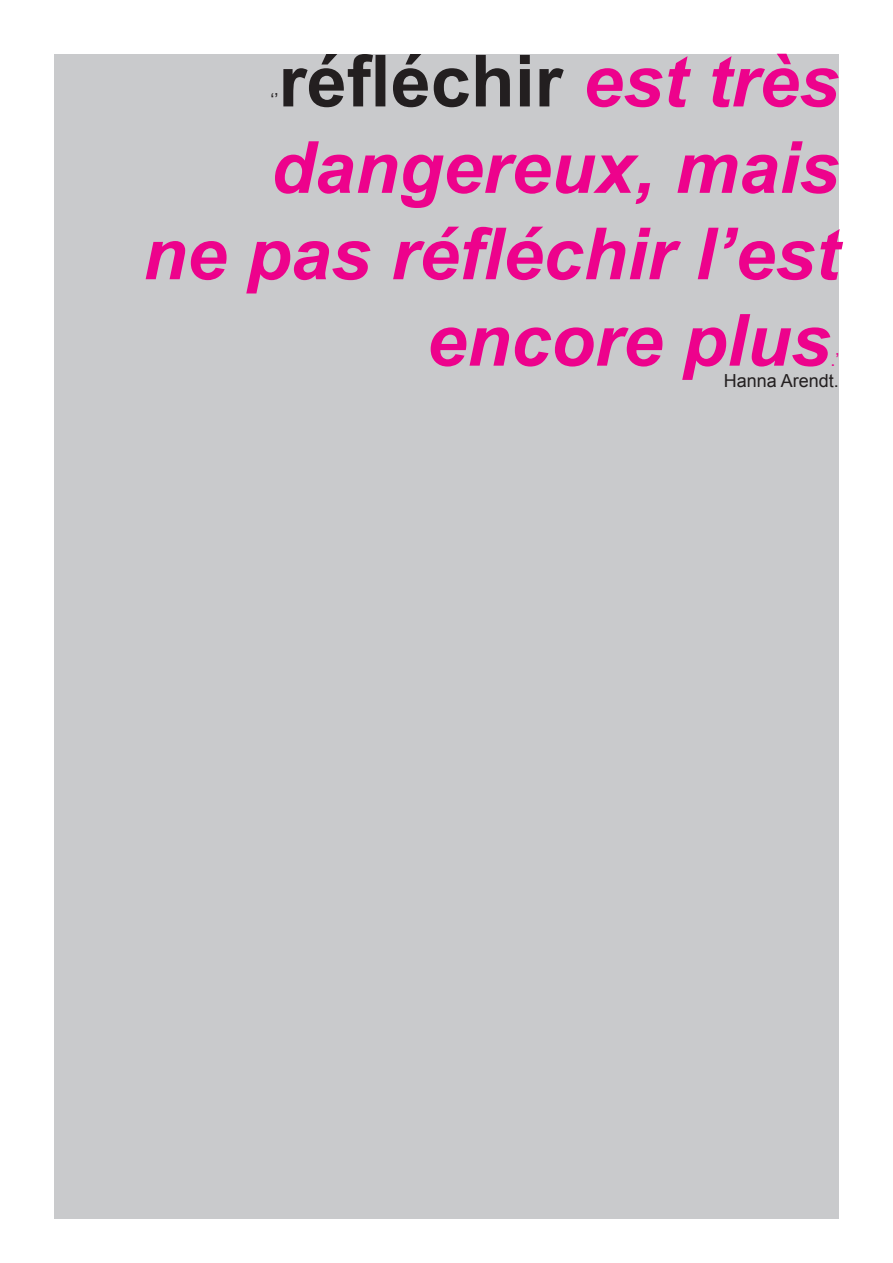
<style>
.page{position:relative;width:893px;height:1263px;background:#fff}
.page>*{position:absolute;margin:0;border:0;box-sizing:border-box;transform-origin:0 0}
.t1{font:italic 700 72px/86.4px "Arial";color:#ed028c;text-align:right}
.t2{font:18px "Arial";color:#231f20}
.t3{font:18px "Arial";color:#ed028c}
.s1{font-style:normal;color:#231f20}
</style>
<div class="page">
<div style="left:54px;top:54px;width:785px;height:1164px;background:#c9cacc"></div>
<p class="t1" style="left:143px;top:41px;width:698px"><span class="s1">réfléchir</span> est très dangereux, mais<br>ne pas réfléchir l’est encore plus</p>
<p class="t2" style="left:271px;top:88px;width:9px">‘’</p>
<p class="t3" style="left:831px;top:348px;width:10px">.’</p>
<p class="t2" style="left:724px;top:369px;width:117px">Hanna Arendt.</p>
</div>
